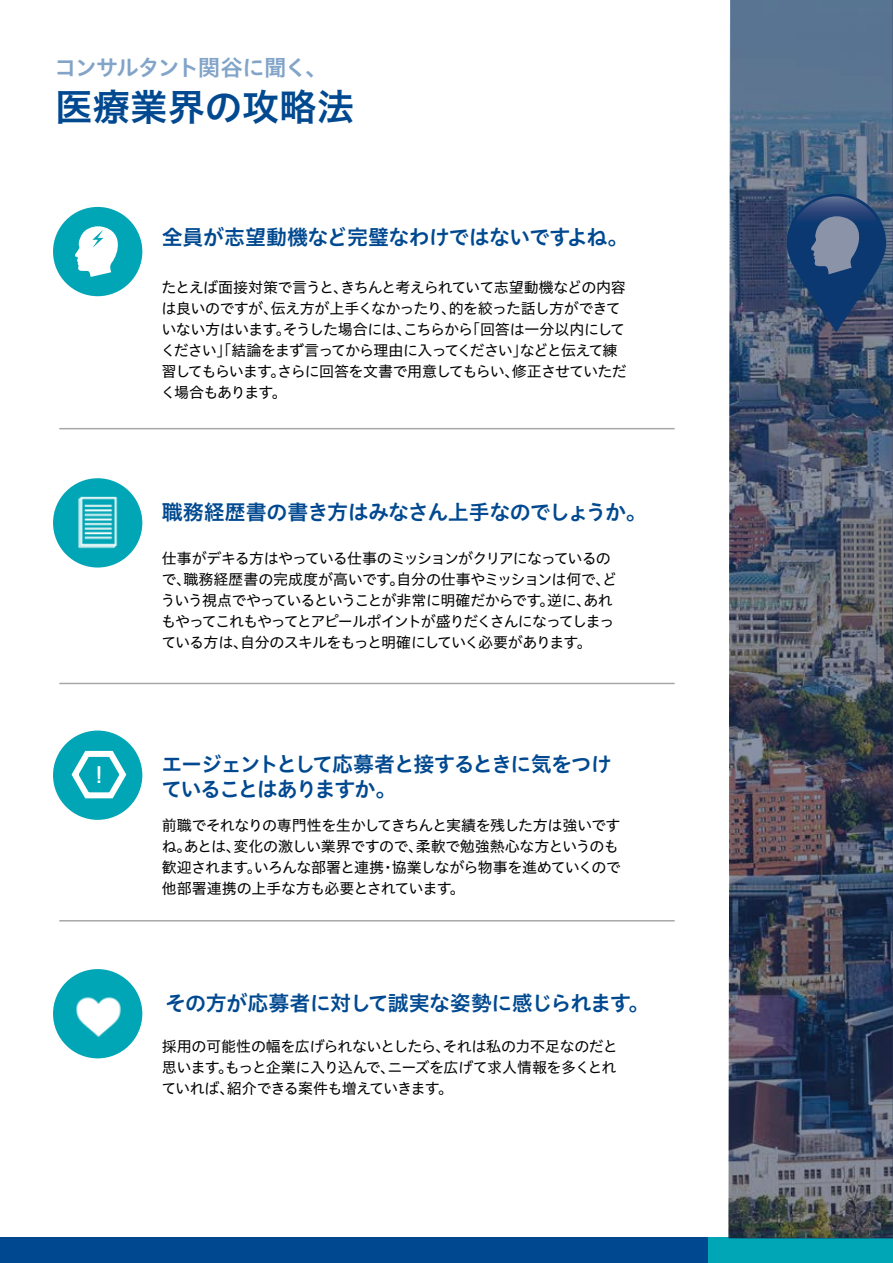
<style>
.page{position:relative;width:893px;height:1263px;background:#fff}
.page>*{position:absolute;margin:0;border:0;box-sizing:border-box;transform-origin:0 0}
.t1{font:37.5px "Hiragino UD Sans Std N W6";color:#004990}
.t2{font:700 24px "Bebas Neue";color:#fff}
.t3{font:22.5px "Hiragino UD Sans Std N W6";letter-spacing:-.07em;color:#82a4c8}
.t4{font:21px "Hiragino UD Sans Std N W6";letter-spacing:-.045em;color:#004990}
.t5{font:21px/25.2px "Hiragino UD Sans Std N W6";letter-spacing:-.065em;color:#004990}
.t6{font:15px/21px "Hiragino UD Sans Std N W4";letter-spacing:-.05em;color:#000}
</style>
<div class="page">
<div style="left:0;top:1237px;width:708px;height:26px;background:#004990"></div>
<div style="left:708px;top:1237px;width:185px;height:26px;background:#00a6b5"></div>
<div style="left:53px;top:207px;width:89px;height:89px;background:#00a6b5;border-radius:50%"></div>
<hr style="left:59px;top:428px;width:616px;height:1px;background:#a7a7aa">
<img style="left:729px;top:0;width:164px;height:1239px">
<div style="left:53px;top:478px;width:89px;height:89px;background:#00a6b5;border-radius:50%"></div>
<hr style="left:59px;top:683px;width:616px;height:1px;background:#a7a7aa">
<div style="left:53px;top:730px;width:89px;height:90px;background:#00a6b5;border-radius:50%"></div>
<hr style="left:59px;top:920px;width:616px;height:1px;background:#a7a7aa">
<div style="left:53px;top:969px;width:89px;height:89px;background:#00a6b5;border-radius:50%"></div>
<img style="left:76px;top:997px;width:45px;height:40px">
<svg style="left:75px;top:226px;width:43px;height:51px"></svg>
<img style="left:60px;top:483px;width:75px;height:75px">
<svg style="left:71px;top:750px;width:56px;height:49px"></svg>
<h3 class="t3" style="left:54px;top:50px;width:275px">コンサルタント関谷に聞く、</h3>
<h1 class="t1" style="left:55px;top:78px;width:301px">医療業界の攻略法</h1>
<h3 class="t4" style="left:162px;top:221px;width:468px">全員が志望動機など完璧なわけではないですよね。</h3>
<p class="t6" style="left:161px;top:276px;width:468px">たとえば面接対策で言うと、きちんと考えられていて志望動機などの内容は良いのですが、伝え方が上手くなかったり、的を絞った話し方ができていない方はいます。そうした場合には、こちらから「回答は一分以内にしてください」「結論をまず言ってから理由に入ってください」などと伝えて練習してもらいます。さらに回答を文書で用意してもらい、修正させていただく場合もあります。</p>
<h2 class="t2" style="left:97px;top:761px;width:6px">!</h2>
<h3 class="t4" style="left:162px;top:496px;width:486px">職務経歴書の書き方はみなさん上手なのでしょうか。</h3>
<p class="t6" style="left:161px;top:547px;width:458px">仕事がデキる方はやっている仕事のミッションがクリアになっているので、職務経歴書の完成度が高いです。自分の仕事やミッションは何で、どういう視点でやっているということが非常に明確だからです。逆に、あれもやってこれもやってとアピールポイントが盛りだくさんになってしまっている方は、自分のスキルをもっと明確にしていく必要があります。</p>
<h3 class="t5" style="left:161px;top:750px;width:452px">エージェントとして応募者と接するときに気をつけていることはありますか。</h3>
<p class="t6" style="left:162px;top:814px;width:461px">前職でそれなりの専門性を生かしてきちんと実績を残した方は強いですね。あとは、変化の激しい業界ですので、柔軟で勉強熱心な方というのも歓迎されます。いろんな部署と連携・協業しながら物事を進めていくので他部署連携の上手な方も必要とされています。</p>
<h3 class="t4" style="left:165px;top:986px;width:486px">その方が応募者に対して誠実な姿勢に感じられます。</h3>
<p class="t6" style="left:161px;top:1035px;width:458px;text-align:justify">採用の可能性の幅を広げられないとしたら、それは私の力不足なのだと思います。もっと企業に入り込んで、ニーズを広げて求人情報を多くとれていれば、紹介できる案件も増えていきます。</p>
</div>
